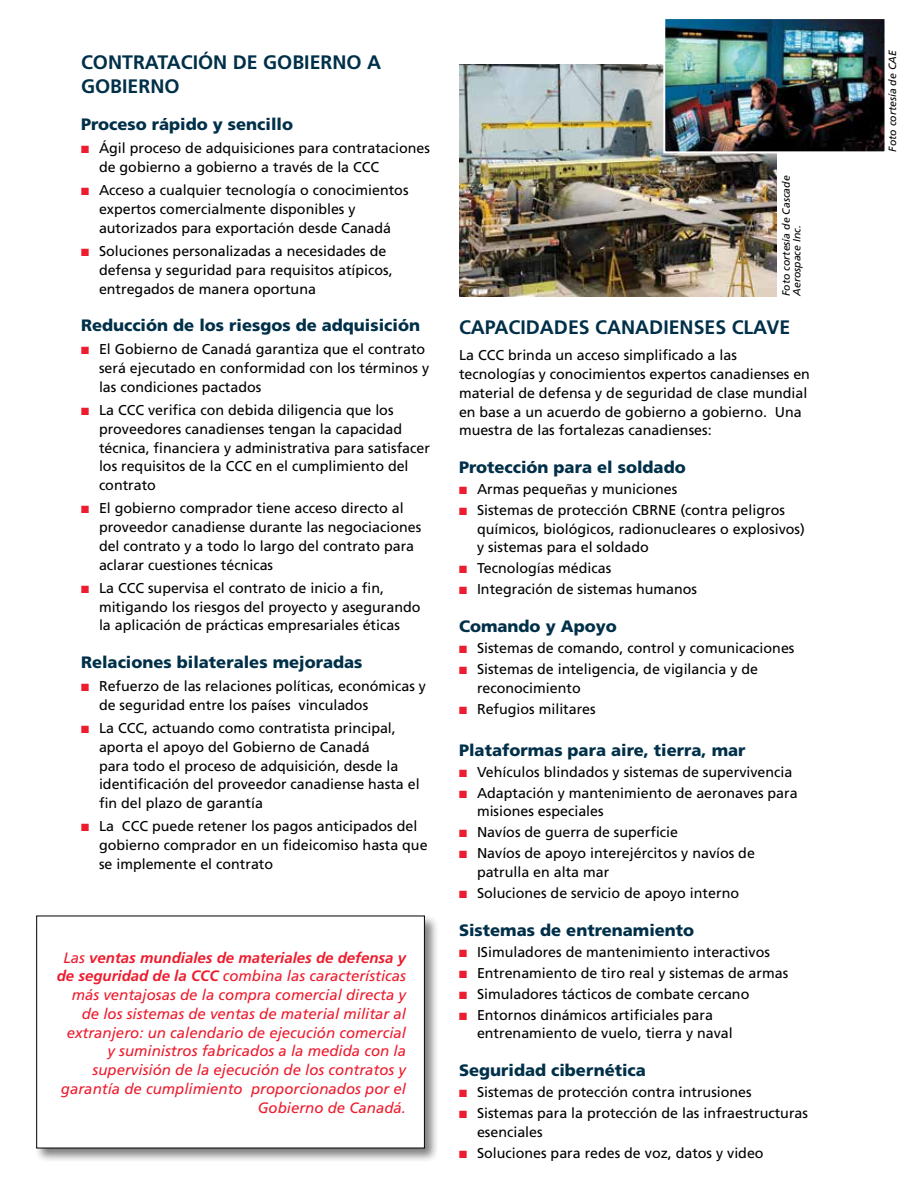
<style>
.page{position:relative;width:918px;height:1188px;background:#fff}
.page>*{position:absolute;margin:0;border:0;box-sizing:border-box;transform-origin:0 0}
.t1{font:700 19.5px/24px "Frutiger LT Std";color:#003049}
.t2{font:900 16.5px "Frutiger LT Std";color:#003049}
.t3{font:italic 15px/18.8px "Frutiger LT Std";color:#ed1c2e;text-align:right}
.t4{font:14.25px/18.8px "Frutiger LT Std";color:#000}
.t5{font:italic 10.5px/10.5px "Frutiger LT Std";color:#000}
.s1{color:#ed1c2e}
.s2{font-weight:700}
</style>
<div class="page">
<img style="left:459px;top:64px;width:318px;height:233px">
<div style="left:34px;top:914px;width:405px;height:249px;background:#000;opacity:.5"></div>
<div style="left:37px;top:916px;width:387px;height:232px;background:#fff"></div>
<div style="left:36px;top:916px;width:389px;height:232px;border:1px solid #000"></div>
<img style="left:666px;top:20px;width:217px;height:130px">
<div style="left:663px;top:17px;width:223px;height:136px;border:2px solid #fff"></div>
<h1 class="t1" style="left:81px;top:50px;width:302px">CONTRATACIÓN DE GOBIERNO A<br>GOBIERNO</h1>
<p class="t2" style="left:81px;top:114px;width:214px">Proceso rápido y sencillo</p>
<p class="t4" style="left:99px;top:139px;width:332px;text-indent:-18px"><span class="s1">■</span> Ágil proceso de adquisiciones para contrataciones de gobierno a gobierno a través de la CCC</p>
<p class="t4" style="left:99px;top:181px;width:311px;text-indent:-18px"><span class="s1">■</span> Acceso a cualquier tecnología o conocimientos expertos comercialmente disponibles y autorizados para exportación desde Canadá</p>
<p class="t4" style="left:99px;top:242px;width:295px;text-indent:-18px"><span class="s1">■</span> Soluciones personalizadas a necesidades de defensa y seguridad para requisitos atípicos, entregados de manera oportuna</p>
<p class="t2" style="left:81px;top:315px;width:341px">Reducción de los riesgos de adquisición</p>
<p class="t4" style="left:99px;top:340px;width:332px;text-indent:-18px"><span class="s1">■</span> El Gobierno de Canadá garantiza que el contrato será ejecutado en conformidad con los términos y las condiciones pactados</p>
<p class="t4" style="left:99px;top:401px;width:333px;text-indent:-18px"><span class="s1">■</span> La CCC verifica con debida diligencia que los proveedores canadienses tengan la capacidad técnica, financiera y administrativa para satisfacer los requisitos de la CCC en el cumplimiento del contrato</p>
<p class="t4" style="left:99px;top:499px;width:324px;text-indent:-18px"><span class="s1">■</span> El gobierno comprador tiene acceso directo al proveedor canadiense durante las negociaciones del contrato y a todo lo largo del contrato para aclarar cuestiones técnicas</p>
<p class="t4" style="left:99px;top:579px;width:323px;text-indent:-18px"><span class="s1">■</span> La CCC supervisa el contrato de inicio a fin, mitigando los riesgos del proyecto y asegurando la aplicación de prácticas empresariales éticas</p>
<p class="t2" style="left:81px;top:652px;width:283px">Relaciones bilaterales mejoradas</p>
<p class="t4" style="left:99px;top:677px;width:329px;text-indent:-18px"><span class="s1">■</span> Refuerzo de las relaciones políticas, económicas y de seguridad entre los países vinculados</p>
<p class="t4" style="left:99px;top:719px;width:322px;text-indent:-18px"><span class="s1">■</span> La CCC, actuando como contratista principal, aporta el apoyo del Gobierno de Canadá<br>para todo el proceso de adquisición, desde la identificación del proveedor canadiense hasta el fin del plazo de garantía</p>
<p class="t4" style="left:99px;top:817px;width:330px;text-indent:-18px"><span class="s1">■</span> La CCC puede retener los pagos anticipados del gobierno comprador en un fideicomiso hasta que se implemente el contrato</p>
<p class="t3" style="left:57px;top:948px;width:351px">Las <span class="s2">ventas mundiales de materiales de defensa y de seguridad de la CCC</span> combina las características más ventajosas de la compra comercial directa y de los sistemas de ventas de material militar al extranjero: un calendario de ejecución comercial y suministros fabricados a la medida con la supervisión de la ejecución de los contratos y garantía de cumplimiento proporcionados por el Gobierno de Canadá.</p>
<p class="t5" style="left:781px;top:296px;width:122px;rotate:-90deg">Foto cortesía de Cascade<br>Aerospace Inc.</p>
<h1 class="t1" style="left:459px;top:315px;width:333px">CAPACIDADES CANADIENSES CLAVE</h1>
<p class="t4" style="left:459px;top:346px;width:352px">La CCC brinda un acceso simplificado a las tecnologías y conocimientos expertos canadienses en material de defensa y de seguridad de clase mundial en base a un acuerdo de gobierno a gobierno. Una muestra de las fortalezas canadienses:</p>
<p class="t2" style="left:459px;top:457px;width:228px">Protección para el soldado</p>
<p class="t4" style="left:459px;top:480px;width:220px"><span class="s1">■</span> Armas pequeñas y municiones</p>
<p class="t4" style="left:477px;top:501px;width:329px;text-indent:-18px"><span class="s1">■</span> Sistemas de protección CBRNE (contra peligros químicos, biológicos, radionucleares o explosivos) y sistemas para el soldado</p>
<p class="t4" style="left:459px;top:559px;width:154px"><span class="s1">■</span> Tecnologías médicas</p>
<p class="t4" style="left:459px;top:580px;width:240px"><span class="s1">■</span> Integración de sistemas humanos</p>
<p class="t2" style="left:459px;top:616px;width:159px">Comando y Apoyo</p>
<p class="t4" style="left:459px;top:639px;width:337px"><span class="s1">■</span> Sistemas de comando, control y comunicaciones</p>
<p class="t4" style="left:477px;top:660px;width:283px;text-indent:-18px"><span class="s1">■</span> Sistemas de inteligencia, de vigilancia y de reconocimiento</p>
<p class="t4" style="left:459px;top:699px;width:138px"><span class="s1">■</span> Refugios militares</p>
<p class="t2" style="left:459px;top:740px;width:288px">Plataformas para aire, tierra, mar</p>
<p class="t4" style="left:459px;top:762px;width:335px"><span class="s1">■</span> Vehículos blindados y sistemas de supervivencia</p>
<p class="t4" style="left:477px;top:783px;width:322px;text-indent:-18px"><span class="s1">■</span> Adaptación y mantenimiento de aeronaves para misiones especiales</p>
<p class="t4" style="left:459px;top:823px;width:221px"><span class="s1">■</span> Navíos de guerra de superficie</p>
<p class="t4" style="left:477px;top:844px;width:279px;text-indent:-18px"><span class="s1">■</span> Navíos de apoyo interejércitos y navíos de patrulla en alta mar</p>
<p class="t4" style="left:459px;top:884px;width:282px"><span class="s1">■</span> Soluciones de servicio de apoyo interno</p>
<p class="t2" style="left:459px;top:920px;width:237px">Sistemas de entrenamiento</p>
<p class="t4" style="left:459px;top:942px;width:312px"><span class="s1">■</span> ISimuladores de mantenimiento interactivos</p>
<p class="t4" style="left:459px;top:963px;width:331px"><span class="s1">■</span> Entrenamiento de tiro real y sistemas de armas</p>
<p class="t4" style="left:459px;top:984px;width:292px"><span class="s1">■</span> Simuladores tácticos de combate cercano</p>
<p class="t4" style="left:477px;top:1005px;width:257px;text-indent:-18px"><span class="s1">■</span> Entornos dinámicos artificiales para entrenamiento de vuelo, tierra y naval</p>
<p class="t2" style="left:459px;top:1060px;width:188px">Seguridad cibernética</p>
<p class="t4" style="left:459px;top:1083px;width:294px"><span class="s1">■</span> Sistemas de protección contra intrusiones</p>
<p class="t4" style="left:477px;top:1104px;width:333px;text-indent:-18px"><span class="s1">■</span> Sistemas para la protección de las infraestructuras esenciales</p>
<p class="t4" style="left:459px;top:1143px;width:306px"><span class="s1">■</span> Soluciones para redes de voz, datos y video</p>
<p class="t5" style="left:887px;top:152px;width:103px;rotate:-90deg">Foto cortesía de CAE</p>
</div>
